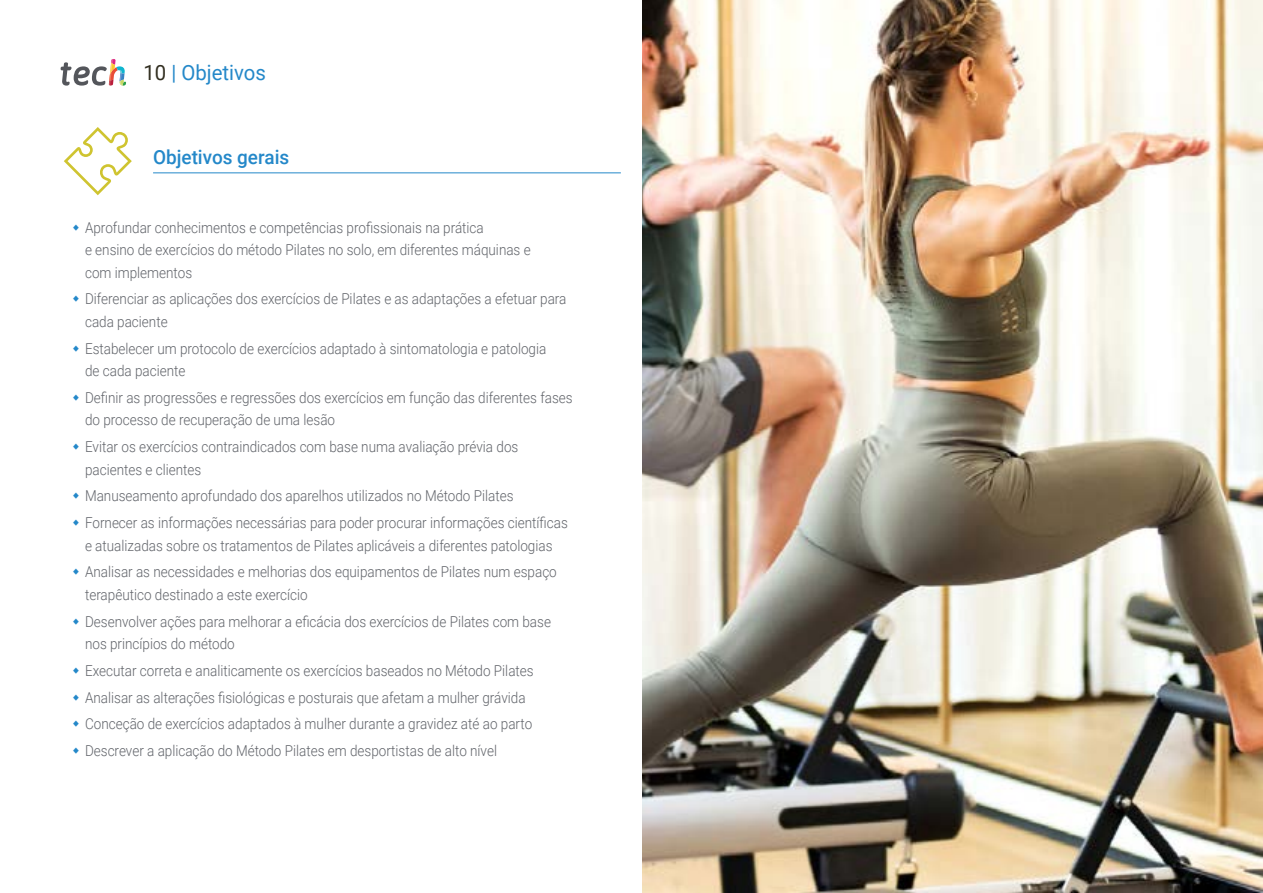
<style>
.page{position:relative;width:1263px;height:893px;background:#fff}
.page>*{position:absolute;margin:0;border:0;box-sizing:border-box;transform-origin:0 0}
.t1{font:21px "Roboto";color:#2488c9}
.t2{font:500 19.5px "Roboto";color:#2488c9}
.t3{font:300 15px/26.7px "Roboto";color:#61646a;scale:.9 1}
.s1{color:#312e20}
</style>
<div class="page">
<hr style="left:153px;top:172px;width:468px;height:1px;background:#2488c9">
<svg style="left:64px;top:127px;width:68px;height:68px"></svg>
<svg style="left:61px;top:59px;width:65px;height:27px"></svg>
<img style="left:642px;top:0;width:621px;height:893px">
<h1 class="t1" style="left:144px;top:57px;width:124px"><span class="s1">10</span> | Objetivos</h1>
<h2 class="t2" style="left:153px;top:144px;width:138px">Objetivos gerais</h2>
<p class="t3" style="left:85px;top:215px;width:497px;line-height:22.5px">Aprofundar conhecimentos e competências profissionais na prática<br>e ensino de exercícios do método Pilates no solo, em diferentes máquinas e com implementos</p>
<p class="t3" style="left:85px;top:287px;width:536px;line-height:22.5px">Diferenciar as aplicações dos exercícios de Pilates e as adaptações a efetuar para cada paciente</p>
<p class="t3" style="left:85px;top:336px;width:514px;line-height:22.5px">Estabelecer um protocolo de exercícios adaptado à sintomatologia e patologia de cada paciente</p>
<p class="t3" style="left:85px;top:386px;width:543px;line-height:22.5px">Definir as progressões e regressões dos exercícios em função das diferentes fases do processo de recuperação de uma lesão</p>
<p class="t3" style="left:85px;top:435px;width:483px;line-height:22.5px">Evitar os exercícios contraindicados com base numa avaliação prévia dos pacientes e clientes</p>
<p class="t3" style="left:85px;top:482px;width:538px">Manuseamento aprofundado dos aparelhos utilizados no Método Pilates<br>Fornecer as informações necessárias para poder procurar informações científicas</p>
<p class="t3" style="left:85px;top:531px;width:526px">e atualizadas sobre os tratamentos de Pilates aplicáveis a diferentes patologias<br>Analisar as necessidades e melhorias dos equipamentos de Pilates num espaço</p>
<p class="t3" style="left:85px;top:581px;width:519px">terapêutico destinado a este exercício<br>Desenvolver ações para melhorar a eficácia dos exercícios de Pilates com base</p>
<p class="t3" style="left:85px;top:630px;width:500px">nos princípios do método<br>Executar correta e analiticamente os exercícios baseados no Método Pilates Analisar as alterações fisiológicas e posturais que afetam a mulher grávida Conceção de exercícios adaptados à mulher durante a gravidez até ao parto Descrever a aplicação do Método Pilates em desportistas de alto nível</p>
</div>
